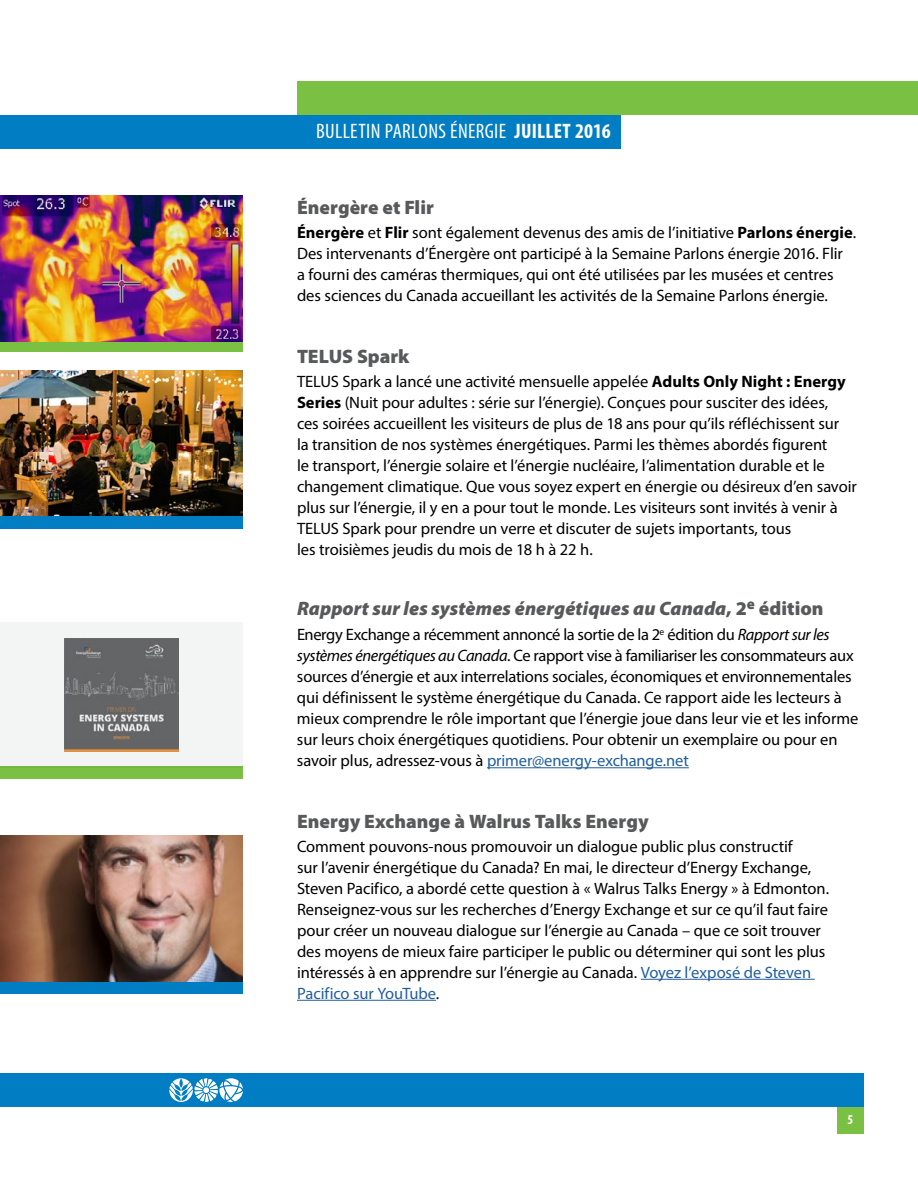
<style>
.page{position:relative;width:918px;height:1188px;background:#fff}
.page>*{position:absolute;margin:0;border:0;box-sizing:border-box;transform-origin:0 0}
.t1{font:condensed 21px "Myriad Pro";letter-spacing:.015em;color:#fff}
.t2{font:900 19.5px "Myriad Pro";color:#58595b}
.t3{font:italic 900 19.5px "Myriad Pro";color:#58595b}
.t4{font:16.5px/21px "Myriad Pro";letter-spacing:-.005em;color:#000}
.t5{font:700 condensed 13.5px "Myriad Pro";color:#fff}
.s1{font-weight:700}
.s2{font-style:normal}
.s3{font-style:italic}
.s4{color:#215e9e}
</style>
<div class="page">
<div style="left:297px;top:81px;width:621px;height:34px;background:#7ac143"></div>
<div style="left:0;top:115px;width:621px;height:33px;background:#007dc3"></div>
<div style="left:0;top:1073px;width:864px;height:34px;background:#007dc3"></div>
<div style="left:837px;top:1107px;width:27px;height:27px;background:#7ac143"></div>
<hr style="left:487px;top:767px;width:202px;height:1px;background:#215e9e">
<hr style="left:641px;top:979px;width:174px;height:1px;background:#215e9e">
<hr style="left:297px;top:1000px;width:139px;height:1px;background:#215e9e">
<div style="left:0;top:340px;width:243px;height:12px;background:#7ac143"></div>
<img style="left:0;top:195px;width:243px;height:146px">
<div style="left:0;top:766px;width:243px;height:12px;background:#7ac143"></div>
<div style="left:0;top:516px;width:243px;height:12px;background:#007dc3"></div>
<img style="left:0;top:370px;width:243px;height:146px">
<div style="left:0;top:981px;width:243px;height:13px;background:#007dc3"></div>
<img style="left:0;top:836px;width:243px;height:145px">
<svg style="left:0;top:622px;width:243px;height:144px;fill:#f3f4f4"></svg>
<svg style="left:169px;top:1078px;width:74px;height:24px"></svg>
<p class="t1" style="left:316px;top:119px;width:296px">BULLETIN PARLONS ÉNERGIE <span class="s1">JUILLET 2016</span></p>
<p class="t2" style="left:297px;top:196px;width:138px">Énergère et Flir</p>
<p class="t4" style="left:297px;top:222px;width:561px"><span class="s1">Énergère</span> et <span class="s1">Flir</span> sont également devenus des amis de l’initiative <span class="s1">Parlons énergie</span>.<br>Des intervenants d’Énergère ont participé à la Semaine Parlons énergie 2016. Flir<br>a fourni des caméras thermiques, qui ont été utilisées par les musées et centres des sciences du Canada accueillant les activités de la Semaine Parlons énergie.</p>
<p class="t2" style="left:297px;top:345px;width:114px">TELUS Spark</p>
<p class="t4" style="left:297px;top:370px;width:561px">TELUS Spark a lancé une activité mensuelle appelée <span class="s1">Adults Only Night : Energy Series</span> (Nuit pour adultes : série sur l’énergie). Conçues pour susciter des idées,<br>ces soirées accueillent les visiteurs de plus de 18 ans pour qu’ils réfléchissent sur<br>la transition de nos systèmes énergétiques. Parmi les thèmes abordés figurent<br>le transport, l’énergie solaire et l’énergie nucléaire, l’alimentation durable et le changement climatique. Que vous soyez expert en énergie ou désireux d’en savoir plus sur l’énergie, il y en a pour tout le monde. Les visiteurs sont invités à venir à TELUS Spark pour prendre un verre et discuter de sujets importants, tous<br>les troisièmes jeudis du mois de 18 h à 22 h.</p>
<p class="t3" style="left:297px;top:597px;width:528px">Rapport sur les systèmes énergétiques au Canada<span class="s2">, 2</span><sup>e</sup> <span class="s2">édition</span></p>
<p class="t4" style="left:297px;top:624px;width:563px">Energy Exchange a récemment annoncé la sortie de la 2<sup>e</sup> édition du <span class="s3">Rapport sur les systèmes énergétiques au Canada</span>. Ce rapport vise à familiariser les consommateurs aux sources d’énergie et aux interrelations sociales, économiques et environnementales qui définissent le système énergétique du Canada. Ce rapport aide les lecteurs à mieux comprendre le rôle important que l’énergie joue dans leur vie et les informe sur leurs choix énergétiques quotidiens. Pour obtenir un exemplaire ou pour en savoir plus, adressez-vous à <span class="s4">primer@energy-exchange.net</span></p>
<p class="t2" style="left:297px;top:810px;width:353px">Energy Exchange à Walrus Talks Energy</p>
<p class="t4" style="left:297px;top:835px;width:534px">Comment pouvons-nous promouvoir un dialogue public plus constructif<br>sur l’avenir énergétique du Canada? En mai, le directeur d’Energy Exchange, Steven Pacifico, a abordé cette question à « Walrus Talks Energy » à Edmonton.<br>Renseignez-vous sur les recherches d’Energy Exchange et sur ce qu’il faut faire pour créer un nouveau dialogue sur l’énergie au Canada – que ce soit trouver des moyens de mieux faire participer le public ou déterminer qui sont les plus intéressés à en apprendre sur l’énergie au Canada. <span class="s4">Voyez l’exposé de Steven Pacifico sur YouTube</span>.</p>
<p class="t5" style="left:848px;top:1111px;width:7px">5</p>
</div>
